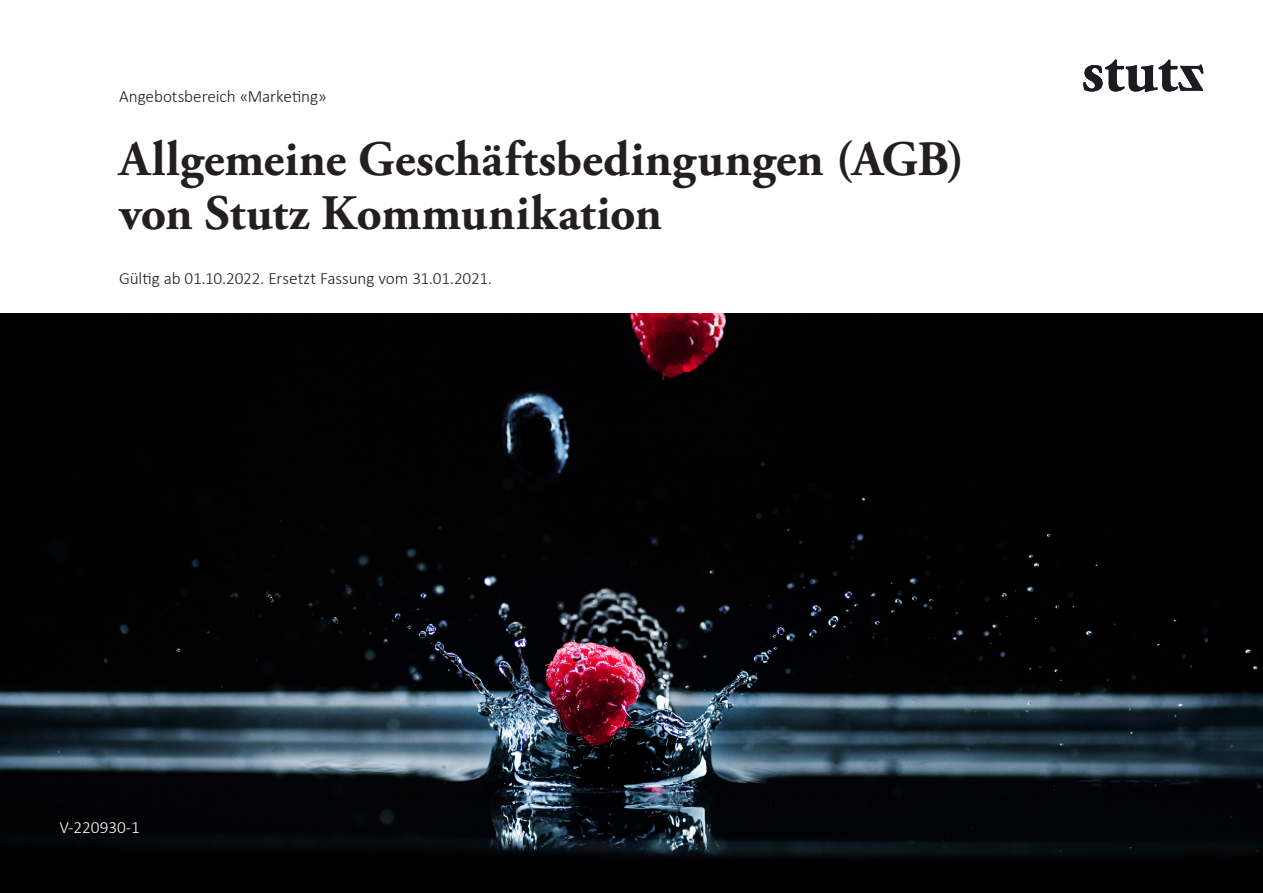
<style>
.page{position:relative;width:1263px;height:893px;background:#fff}
.page>*{position:absolute;margin:0;border:0;box-sizing:border-box;transform-origin:0 0}
.t1{font:700 49.5px/54px "Adobe Garamond Pro";color:#231f20}
.t2{font:300 17.25px "Calibri";letter-spacing:-.01em;color:#231f20}
.t3{font:300 17.25px "Calibri";color:#fff}
</style>
<div class="page">
<svg style="left:1083px;top:60px;width:120px;height:32px"></svg>
<img style="left:0;top:313px;width:1263px;height:580px">
<p class="t2" style="left:119px;top:85px;width:209px">Angebotsbereich «Marketing»</p>
<h1 class="t1" style="left:119px;top:133px;width:847px">Allgemeine Geschäftsbedingungen (AGB) von Stutz Kommunikation</h1>
<p class="t2" style="left:119px;top:267px;width:374px">Gültig ab 01.10.2022. Ersetzt Fassung vom 31.01.2021.</p>
<p class="t3" style="left:60px;top:817px;width:82px">V-220930-1</p>
</div>
